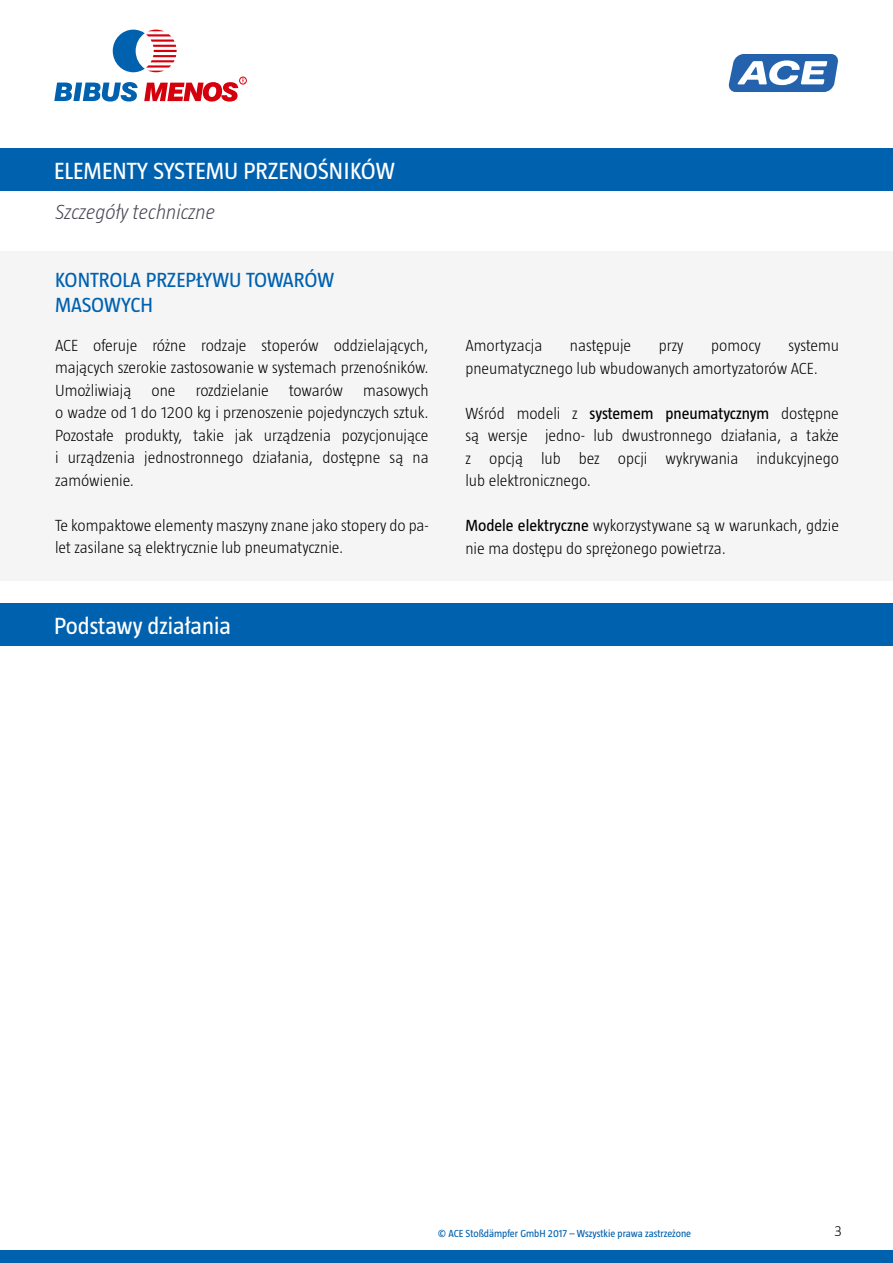
<style>
.page{position:relative;width:893px;height:1263px;background:#fff}
.page>*{position:absolute;margin:0;border:0;box-sizing:border-box;transform-origin:0 0}
.t1{font:24px "Taz";color:#fff}
.t2{font:21px/25.2px "Taz";color:#0061af}
.t3{font:italic 300 21px "Taz";color:#484753}
.t4{font:300 16.5px/22.5px "Taz";color:#000}
.t5{font:300 15px "Taz";color:#000}
.t6{font:10.5px "Taz";color:#0061af}
.s1{font-weight:400}
</style>
<div class="page">
<div style="left:0;top:1250px;width:893px;height:13px;background:#0061af"></div>
<svg style="left:54px;top:82px;width:84px;height:20px"></svg>
<svg style="left:113px;top:30px;width:64px;height:42px"></svg>
<div style="left:239px;top:77px;width:8px;height:7px;border:1px solid #d5000c;border-radius:50%"></div>
<svg style="left:144px;top:78px;width:101px;height:24px"></svg>
<div style="left:0;top:149px;width:893px;height:42px;background:#0061af"></div>
<svg style="left:728px;top:54px;width:110px;height:38px"></svg>
<div style="left:0;top:251px;width:893px;height:329px;background:#f5f5f6"></div>
<div style="left:0;top:603px;width:893px;height:43px;background:#0061af"></div>
<h1 class="t1" style="left:54px;top:158px;width:342px">ELEMENTY SYSTEMU PRZENOŚNIKÓW</h1>
<p class="t3" style="left:55px;top:200px;width:162px">Szczegóły techniczne</p>
<p class="t2" style="left:55px;top:267px;width:281px">KONTROLA PRZEPŁYWU TOWARÓW<br>MASOWYCH</p>
<p class="t4" style="left:55px;top:334px;width:375px;text-align:justify">ACE oferuje różne rodzaje stoperów oddzielających, mających szerokie zastosowanie w systemach przenośników.<br>Umożliwiają one rozdzielanie towarów masowych o wadze od 1 do 1200 kg i przenoszenie pojedynczych sztuk.<br>Pozostałe produkty, takie jak urządzenia pozycjonujące i urządzenia jednostronnego działania, dostępne są na zamówienie.</p>
<p class="t4" style="left:55px;top:514px;width:375px">Te kompaktowe elementy maszyny znane jako stopery do pa&shy;let zasilane są elektrycznie lub pneumatycznie.</p>
<h1 class="t1" style="left:54px;top:612px;width:178px">Podstawy działania</h1>
<p class="t4" style="left:465px;top:334px;width:78px">Amortyzacja</p>
<p class="t4" style="left:570px;top:334px;width:63px">następuje</p>
<p class="t4" style="left:659px;top:334px;width:26px">przy</p>
<p class="t4" style="left:711px;top:334px;width:51px">pomocy</p>
<p class="t4" style="left:465px;top:334px;width:375px;text-indent:323px">systemu pneumatycznego lub wbudowanych amortyzatorów ACE.</p>
<p class="t4" style="left:465px;top:402px;width:375px;text-align:justify">Wśród modeli z <span class="s1">systemem pneumatycznym</span> dostępne są wersje jedno- lub dwustronnego działania, a także z opcją lub bez opcji wykrywania indukcyjnego lub elektronicznego.</p>
<p class="t4" style="left:465px;top:514px;width:375px"><span class="s1">Modele elektryczne</span> wykorzystywane są w warunkach, gdzie nie ma dostępu do sprężonego powietrza.</p>
<p class="t6" style="left:438px;top:1228px;width:255px">© ACE Stoßdämpfer GmbH 2017 – Wszystkie prawa zastrzeżone</p>
<p class="t5" style="left:834px;top:1222px;width:9px">3</p>
</div>
